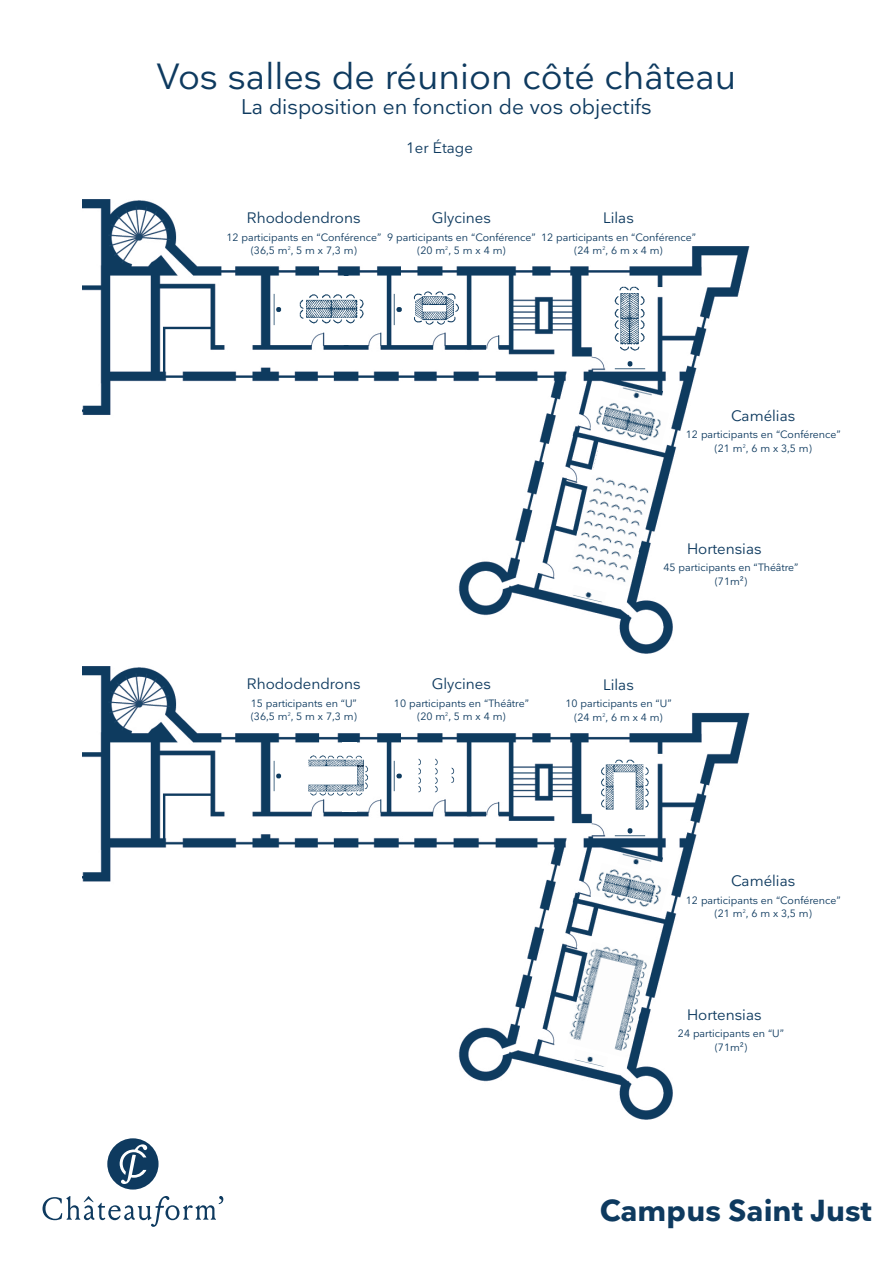
<style>
.page{position:relative;width:893px;height:1263px;background:#fff}
.page>*{position:absolute;margin:0;border:0;box-sizing:border-box;transform-origin:0 0}
.TITRE-SALLES{font:36px "Nationale";color:#0e3a5f}
.t1{font:700 30px "Nationale";color:#0e3a5f}
.SOUS-TITRE-salles{font:21px "Nationale";color:#0e3a5f}
.NOM_DES_SALLES{font:15px "Nationale";color:#0e3a5f}
.renseignements_Salles{font:10.5px "Nationale";color:#0e3a5f}
</style>
<div class="page">
<svg style="left:43px;top:1196px;width:180px;height:31px"></svg>
<svg style="left:107px;top:1138px;width:52px;height:51px"></svg>
<img style="left:82px;top:200px;width:668px;height:453px">
<img style="left:82px;top:666px;width:668px;height:454px">
<img style="left:404px;top:285px;width:57px;height:49px">
<img style="left:273px;top:293px;width:11px;height:33px">
<img style="left:273px;top:759px;width:11px;height:33px">
<img style="left:393px;top:293px;width:11px;height:33px">
<img style="left:393px;top:759px;width:11px;height:33px">
<img style="left:614px;top:359px;width:33px;height:11px">
<img style="left:614px;top:825px;width:33px;height:11px">
<img style="left:617px;top:386px;width:35px;height:11px">
<img style="left:572px;top:587px;width:34px;height:16px">
<img style="left:617px;top:853px;width:35px;height:10px">
<img style="left:573px;top:1058px;width:35px;height:9px">
<img style="left:600px;top:759px;width:50px;height:51px">
<img style="left:567px;top:942px;width:86px;height:116px">
<div style="left:343px;top:276px;width:10px;height:69px;background:#fff"></div>
<svg style="left:592px;top:445px;width:37px;height:30px"></svg>
<img style="left:295px;top:291px;width:74px;height:36px">
<img style="left:612px;top:282px;width:36px;height:74px">
<img style="left:594px;top:397px;width:75px;height:49px">
<img style="left:571px;top:475px;width:82px;height:100px">
<img style="left:568px;top:561px;width:63px;height:26px">
<img style="left:411px;top:748px;width:34px;height:47px">
<img style="left:447px;top:767px;width:13px;height:21px">
<img style="left:594px;top:863px;width:75px;height:49px">
<div style="left:342px;top:742px;width:14px;height:70px;background:#fff"></div>
<img style="left:305px;top:766px;width:67px;height:34px">
<img style="left:305px;top:754px;width:59px;height:12px">
<p class="TITRE-SALLES" style="left:157px;top:56px;width:581px">Vos salles de réunion côté château</p>
<p class="SOUS-TITRE-salles" style="left:241px;top:95px;width:412px">La disposition en fonction de vos objectifs</p>
<p class="NOM_DES_SALLES" style="left:406px;top:139px;width:68px">1er Étage</p>
<p class="NOM_DES_SALLES" style="left:247px;top:209px;width:115px">Rhododendrons</p>
<p class="renseignements_Salles" style="left:226px;top:231px;width:156px">12 participants en “Conférence”</p>
<p class="renseignements_Salles" style="left:251px;top:244px;width:108px">(36,5 m<sup>2</sup>, 5 m x 7,3 m)</p>
<p class="NOM_DES_SALLES" style="left:432px;top:209px;width:61px">Glycines</p>
<p class="renseignements_Salles" style="left:387px;top:231px;width:150px">9 participants en “Conférence”</p>
<p class="renseignements_Salles" style="left:417px;top:244px;width:90px">(20 m<sup>2</sup>, 5 m x 4 m)</p>
<p class="NOM_DES_SALLES" style="left:603px;top:209px;width:32px">Lilas</p>
<p class="renseignements_Salles" style="left:541px;top:231px;width:156px">12 participants en “Conférence”</p>
<p class="renseignements_Salles" style="left:574px;top:244px;width:90px">(24 m<sup>2</sup>, 6 m x 4 m)</p>
<p class="NOM_DES_SALLES" style="left:731px;top:407px;width:66px">Camélias</p>
<p class="renseignements_Salles" style="left:686px;top:428px;width:156px">12 participants en “Conférence”</p>
<p class="renseignements_Salles" style="left:715px;top:442px;width:99px">(21 m<sup>2</sup>, 6 m x 3,5 m)</p>
<p class="NOM_DES_SALLES" style="left:247px;top:675px;width:115px">Rhododendrons</p>
<p class="renseignements_Salles" style="left:251px;top:697px;width:108px">15 participants en “U”</p>
<p class="renseignements_Salles" style="left:251px;top:710px;width:108px">(36,5 m<sup>2</sup>, 5 m x 7,3 m)</p>
<p class="NOM_DES_SALLES" style="left:432px;top:675px;width:61px">Glycines</p>
<p class="renseignements_Salles" style="left:394px;top:697px;width:137px">10 participants en “Théâtre”</p>
<p class="renseignements_Salles" style="left:417px;top:710px;width:90px">(20 m<sup>2</sup>, 5 m x 4 m)</p>
<p class="NOM_DES_SALLES" style="left:687px;top:540px;width:76px">Hortensias</p>
<p class="renseignements_Salles" style="left:663px;top:561px;width:137px">45 participants en “Théâtre”</p>
<p class="renseignements_Salles" style="left:715px;top:575px;width:34px">(71m2)</p>
<p class="NOM_DES_SALLES" style="left:603px;top:676px;width:32px">Lilas</p>
<p class="renseignements_Salles" style="left:565px;top:697px;width:108px">10 participants en “U”</p>
<p class="renseignements_Salles" style="left:574px;top:711px;width:90px">(24 m<sup>2</sup>, 6 m x 4 m)</p>
<p class="NOM_DES_SALLES" style="left:731px;top:872px;width:66px">Camélias</p>
<p class="renseignements_Salles" style="left:686px;top:894px;width:156px">12 participants en “Conférence”</p>
<p class="renseignements_Salles" style="left:715px;top:907px;width:99px">(21 m<sup>2</sup>, 6 m x 3,5 m)</p>
<p class="NOM_DES_SALLES" style="left:687px;top:1006px;width:76px">Hortensias</p>
<p class="renseignements_Salles" style="left:678px;top:1027px;width:108px">24 participants en “U”</p>
<p class="renseignements_Salles" style="left:715px;top:1041px;width:34px">(71m2)</p>
<h2 class="t1" style="left:600px;top:1193px;width:273px">Campus Saint Just</h2>
</div>
